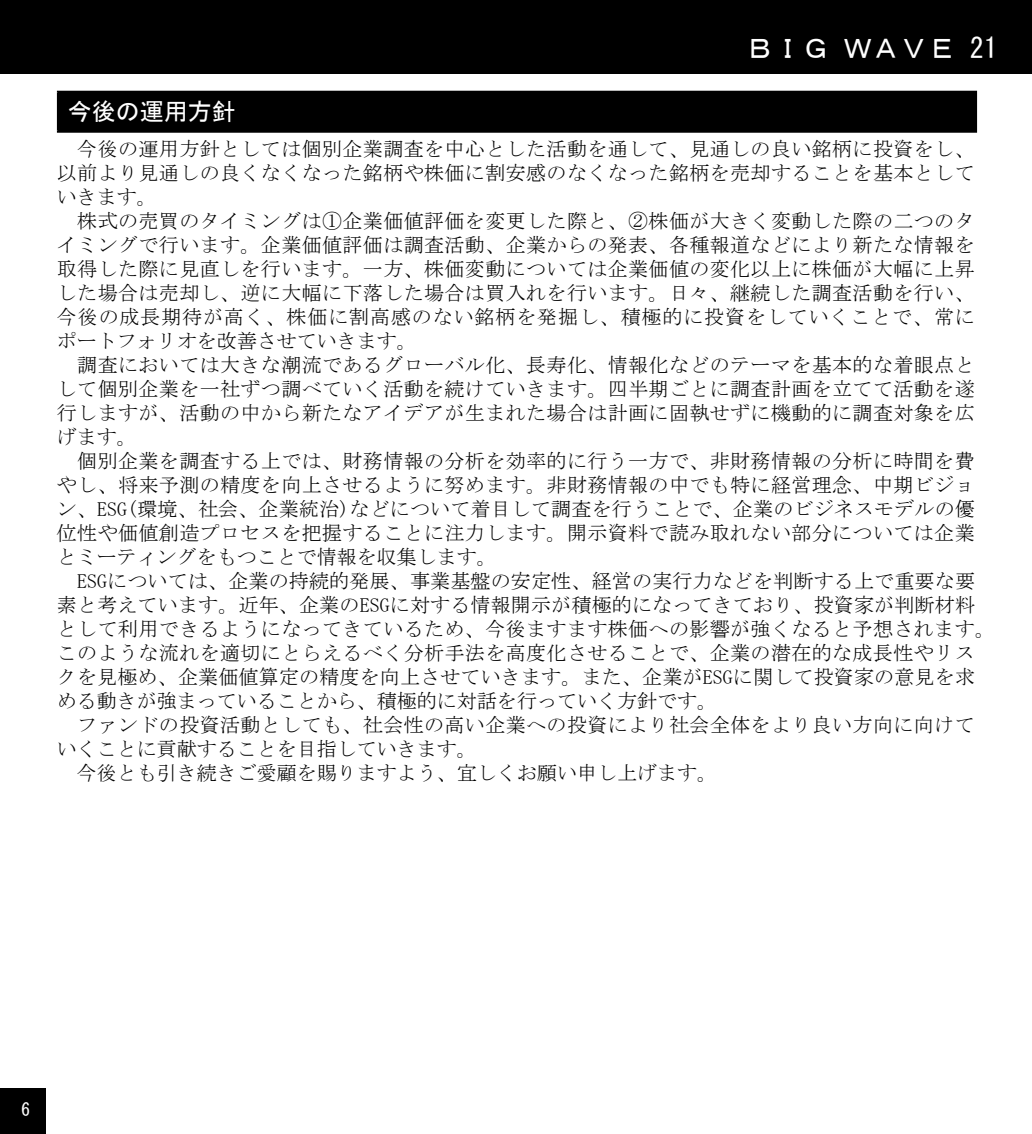
<style>
.page{position:relative;width:1032px;height:1134px;background:#fff}
.page>*{position:absolute;margin:0;border:0;box-sizing:border-box;transform-origin:0 0}
.t1{font:28px "MS Gothic";color:#fff}
.t2{font:24px "MS Gothic";color:#fff}
.t3{font:20px/24px "MS Mincho";letter-spacing:.02em;color:#000}
.t4{font:18px "MS Gothic";color:#fff}
</style>
<div class="page">
<div style="left:0;top:0;width:1032px;height:74px;background:#000"></div>
<div style="left:0;top:1089px;width:45px;height:45px;background:#000"></div>
<div style="left:58px;top:92px;width:918px;height:40px;background:#000"></div>
<hr style="left:57px;top:91px;width:920px;height:2px;background:#000">
<hr style="left:57px;top:93px;width:2px;height:38px;background:#000">
<hr style="left:975px;top:93px;width:2px;height:38px;background:#000">
<hr style="left:57px;top:131px;width:920px;height:2px;background:#000">
<h1 class="t1" style="left:746px;top:34px;width:253px">ＢＩＧ ＷＡＶＥ 21</h1>
<p class="t2" style="left:68px;top:100px;width:169px">今後の運用方針</p>
<p class="t3" style="left:57px;top:136px;width:940px">　今後の運用方針としては個別企業調査を中心とした活動を通して、見通しの良い銘柄に投資をし、以前より見通しの良くなくなった銘柄や株価に割安感のなくなった銘柄を売却することを基本としていきます。<br>　株式の売買のタイミングは①企業価値評価を変更した際と、②株価が大きく変動した際の二つのタイミングで行います。企業価値評価は調査活動、企業からの発表、各種報道などにより新たな情報を取得した際に見直しを行います。一方、株価変動については企業価値の変化以上に株価が大幅に上昇した場合は売却し、逆に大幅に下落した場合は買入れを行います。日々、継続した調査活動を行い、今後の成長期待が高く、株価に割高感のない銘柄を発掘し、積極的に投資をしていくことで、常にポートフォリオを改善させていきます。<br>　調査においては大きな潮流であるグローバル化、長寿化、情報化などのテーマを基本的な着眼点として個別企業を一社ずつ調べていく活動を続けていきます。四半期ごとに調査計画を立てて活動を遂行しますが、活動の中から新たなアイデアが生まれた場合は計画に固執せずに機動的に調査対象を広げます。<br>　個別企業を調査する上では、財務情報の分析を効率的に行う一方で、非財務情報の分析に時間を費やし、将来予測の精度を向上させるように努めます。非財務情報の中でも特に経営理念、中期ビジョン、ESG(環境、社会、企業統治)などについて着目して調査を行うことで、企業のビジネスモデルの優位性や価値創造プロセスを把握することに注力します。開示資料で読み取れない部分については企業とミーティングをもつことで情報を収集します。<br>　ESGについては、企業の持続的発展、事業基盤の安定性、経営の実行力などを判断する上で重要な要素と考えています。近年、企業のESGに対する情報開示が積極的になってきており、投資家が判断材料として利用できるようになってきているため、今後ますます株価への影響が強くなると予想されます。このような流れを適切にとらえるべく分析手法を高度化させることで、企業の潜在的な成長性やリスクを見極め、企業価値算定の精度を向上させていきます。また、企業がESGに関して投資家の意見を求める動きが強まっていることから、積極的に対話を行っていく方針です。<br>　ファンドの投資活動としても、社会性の高い企業への投資により社会全体をより良い方向に向けていくことに貢献することを目指していきます。<br>　今後とも引き続きご愛顧を賜りますよう、宜しくお願い申し上げます。</p>
<p class="t4" style="left:21px;top:1101px;width:10px">6</p>
</div>
